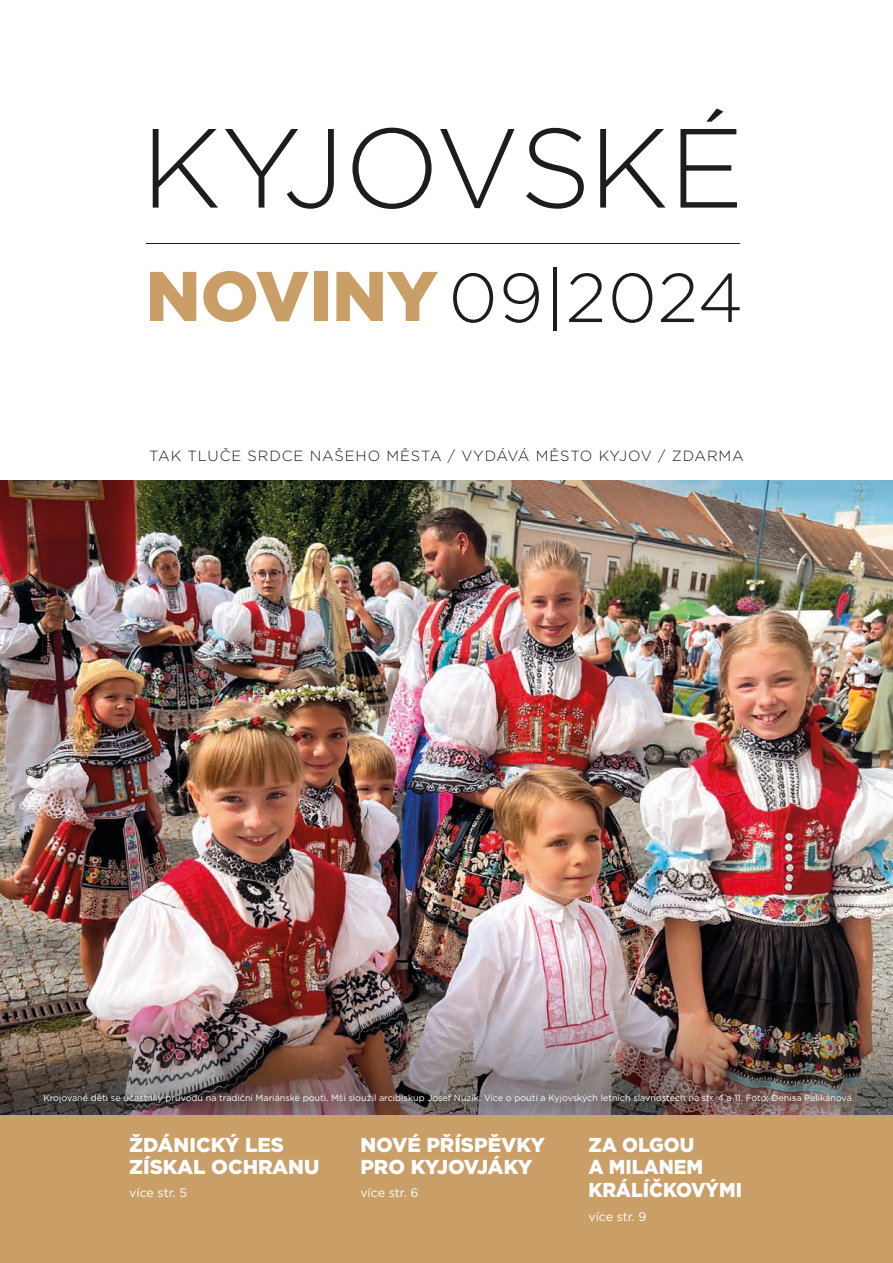
<style>
.page{position:relative;width:893px;height:1263px;background:#fff}
.page>*{position:absolute;margin:0;border:0;box-sizing:border-box;transform-origin:0 0}
.t1{font:300 112.35px "Gotham";color:#1d1d1b}
.t2{font:300 69px "Gotham";letter-spacing:.015em;color:#1d1d1b}
.t3{font:900 20.1px/21.8px "Gotham";color:#fff}
.t4{font:900 20.1px/22.5px "Gotham";color:#fff;scale:.95 1}
.t5{font:300 14.7px "Gotham";letter-spacing:.06em;color:#1d1d1b}
.t6{font:12.45px "Gotham";color:#fff}
.t7{font:9px "Gotham";color:#fff}
</style>
<div class="page">
<img style="left:0;top:521px;width:893px;height:470px">
<svg style="left:150px;top:272px;width:46px;height:49px"></svg>
<svg style="left:203px;top:271px;width:106px;height:51px"></svg>
<div style="left:314px;top:272px;width:13px;height:49px;background:#ca9e67"></div>
<svg style="left:336px;top:272px;width:102px;height:49px"></svg>
<hr style="left:146px;top:243px;width:593px;height:1px;background:#1d1d1b">
<div style="left:0;top:1115px;width:893px;height:148px;background:#ca9e67"></div>
<img style="left:0;top:991px;width:893px;height:124px">
<img style="left:0;top:481px;width:893px;height:40px">
<div style="left:39px;top:1090px;width:823px;height:24px;background:#1d1d1b;opacity:.75"></div>
<h1 class="t1" style="left:141px;top:97px;width:604px">KYJOVSKÉ</h1>
<h2 class="t2" style="left:449px;top:254px;width:296px">09|2024</h2>
<h3 class="t5" style="left:149px;top:447px;width:596px">TAK TLUČE SRDCE NAŠEHO MĚSTA / VYDÁVÁ MĚSTO KYJOV / ZDARMA</h3>
<p class="t7" style="left:43px;top:1092px;width:810px">Krojované děti se účastnily průvodu na tradiční Mariánské pouti. Mši sloužil arcibiskup Josef Nuzík. Více o pouti a Kyjovských letních slavnostech na str. 4 a 11. Foto: Denisa Pelikánová</p>
<h3 class="t3" style="left:129px;top:1134px;width:192px">ŽDÁNICKÝ LES<br>ZÍSKAL OCHRANU</h3>
<h3 class="t6" style="left:129px;top:1185px;width:59px">více str. 5</h3>
<h3 class="t3" style="left:360px;top:1134px;width:186px">NOVÉ PŘÍSPĚVKY<br>PRO KYJOVJÁKY</h3>
<h3 class="t6" style="left:360px;top:1185px;width:60px">více str. 6</h3>
<h3 class="t4" style="left:588px;top:1134px;width:163px">ZA OLGOU<br>A MILANEM<br>KRÁLÍČKOVÝMI</h3>
<h3 class="t6" style="left:588px;top:1208px;width:60px">více str. 9</h3>
</div>
